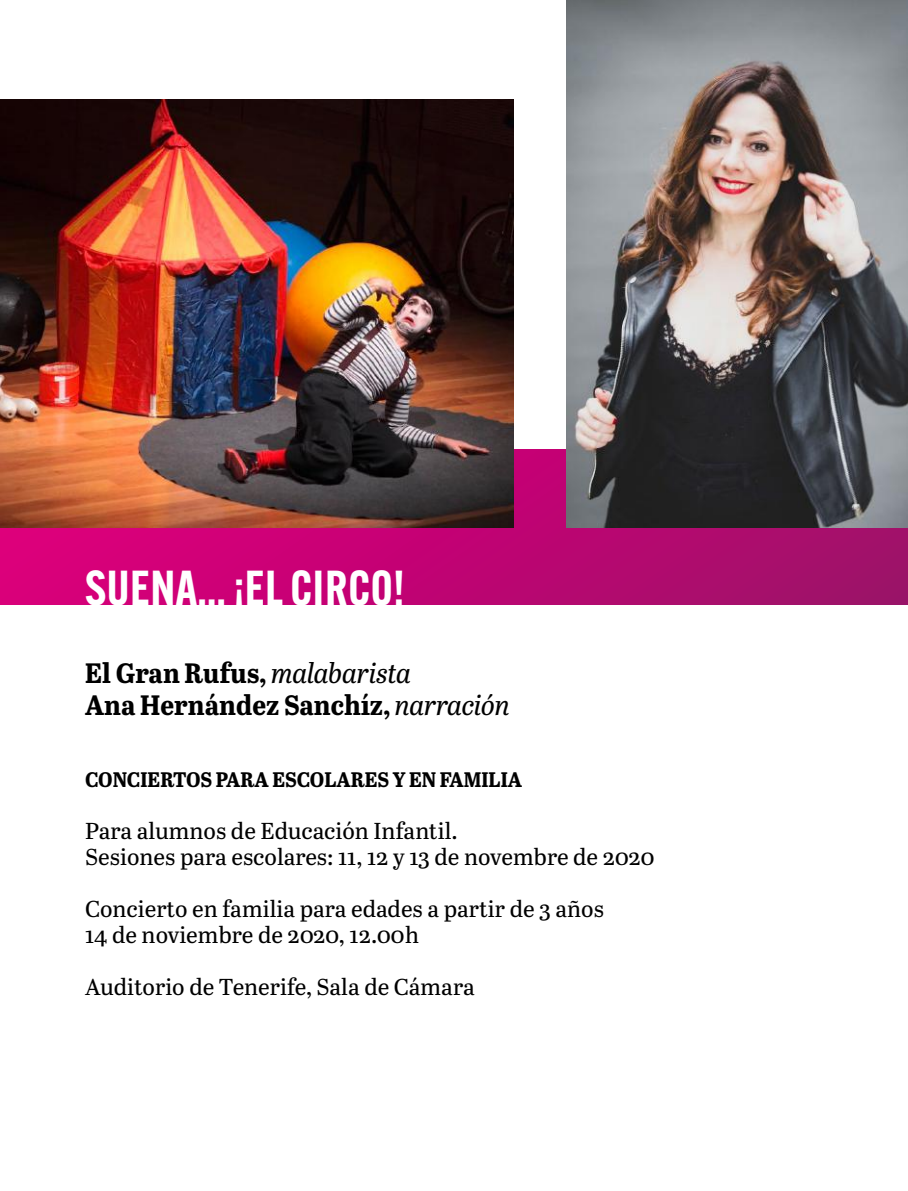
<style>
.page{position:relative;width:908px;height:1191px;background:#fff}
.page>*{position:absolute;margin:0;border:0;box-sizing:border-box;transform-origin:0 0}
.t1{font:600 48px "Alternate Gothic ATF";letter-spacing:.01em;color:#fff}
.t2{font:700 28px/32px "Abril Titling Nar";color:#000}
.t3{font:23px/26px "Abril Text";color:#000}
.t4{font:700 21px "Abril Titling Nar";color:#000}
.s1{font-weight:400;font-style:italic}
</style>
<div class="page">
<div style="left:0;top:449px;width:907px;height:742px;background:linear-gradient(to right,#dc0079,#9f106a)"></div>
<div style="left:0;top:605px;width:907px;height:586px;background:#fff"></div>
<img style="left:0;top:100px;width:513px;height:427px">
<img style="left:566px;top:0;width:341px;height:528px">
<h1 class="t1" style="left:85px;top:557px;width:320px">SUENA… ¡EL CIRCO!</h1>
<p class="t2" style="left:85px;top:656px;width:426px">El Gran Rufus, <span class="s1">malabarista<br></span>Ana Hernández Sanchíz, <span class="s1">narración</span></p>
<p class="t4" style="left:85px;top:764px;width:438px">CONCIERTOS PARA ESCOLARES Y EN FAMILIA</p>
<p class="t3" style="left:85px;top:817px;width:570px">Para alumnos de Educación Infantil.<br>Sesiones para escolares: 11, 12 y 13 de novembre de 2020</p>
<p class="t3" style="left:85px;top:895px;width:520px">Concierto en familia para edades a partir de 3 años<br>14 de noviembre de 2020, 12.00h</p>
<p class="t3" style="left:85px;top:973px;width:391px">Auditorio de Tenerife, Sala de Cámara</p>
</div>
